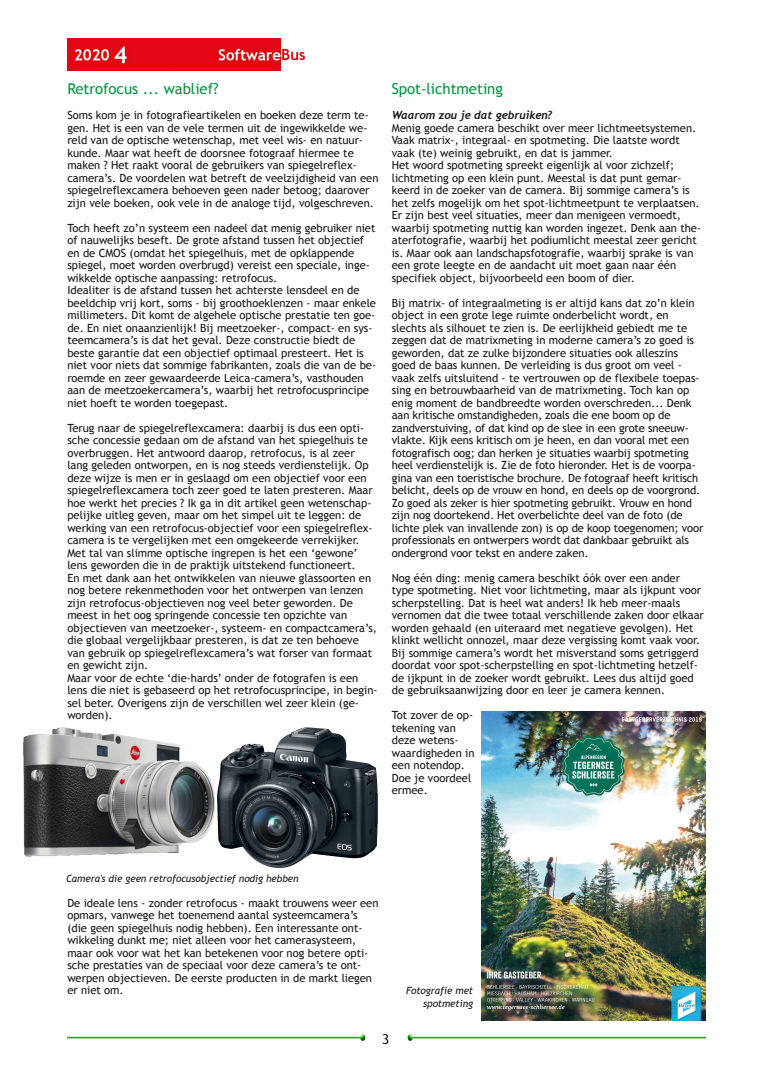
<style>
.page{position:relative;width:773px;height:1081px;background:#fff}
.page>*{position:absolute;margin:0;border:0;box-sizing:border-box;transform-origin:0 0}
.t1{font:15px "Trebuchet MS";letter-spacing:-.005em;color:#00963e}
.t2{font:13.75px "Trebuchet MS";color:#181715}
.t3{font:11.25px/12.5px "Trebuchet MS";letter-spacing:-.005em;color:#181715}
.t4{font:italic 700 11.25px "Trebuchet";letter-spacing:-.005em;color:#181715}
.t5{font:italic 10px/12.5px "Trebuchet MS";letter-spacing:-.005em;color:#181715;text-align:right}
</style>
<div class="page">
<img style="left:67px;top:39px;width:237px;height:32px">
<img style="left:67px;top:1035px;width:299px;height:5px">
<img style="left:407px;top:1035px;width:298px;height:5px">
<img style="left:24px;top:727px;width:191px;height:130px">
<img style="left:218px;top:727px;width:159px;height:140px">
<img style="left:481px;top:712px;width:224px;height:308px">
<h1 class="t1" style="left:67px;top:80px;width:153px">Retrofocus ... wablief?</h1>
<p class="t3" style="left:67px;top:109px;width:312px">Soms kom je in fotografieartikelen en boeken deze term te‐ gen. Het is een van de vele termen uit de ingewikkelde we‐ reld van de optische wetenschap, met veel wis‐ en natuur‐ kunde. Maar wat heeft de doorsnee fotograaf hiermee te maken ? Het raakt vooral de gebruikers van spiegelreflex‐ camera’s. De voordelen wat betreft de veelzijdigheid van een spiegelreflexcamera behoeven geen nader betoog; daarover zijn vele boeken, ook vele in de analoge tijd, volgeschreven.</p>
<p class="t3" style="left:67px;top:221px;width:310px">Toch heeft zo’n systeem een nadeel dat menig gebruiker niet of nauwelijks beseft. De grote afstand tussen het objectief en de CMOS (omdat het spiegelhuis, met de opklappende spiegel, moet worden overbrugd) vereist een speciale, inge‐ wikkelde optische aanpassing: retrofocus.<br>Idealiter is de afstand tussen het achterste lensdeel en de beeldchip vrij kort, soms ‐ bij groothoeklenzen ‐ maar enkele millimeters. Dit komt de algehele optische prestatie ten goe‐ de. En niet onaanzienlijk! Bij meetzoeker‐, compact‐ en sys‐ teemcamera’s is dat het geval. Deze constructie biedt de beste garantie dat een objectief optimaal presteert. Het is niet voor niets dat sommige fabrikanten, zoals die van de be‐ roemde en zeer gewaardeerde Leica‐camera’s, vasthouden aan de meetzoekercamera’s, waarbij het retrofocusprincipe niet hoeft te worden toegepast.</p>
<p class="t3" style="left:67px;top:421px;width:312px">Terug naar de spiegelreflexcamera: daarbij is dus een opti‐ sche concessie gedaan om de afstand van het spiegelhuis te overbruggen. Het antwoord daarop, retrofocus, is al zeer lang geleden ontworpen, en is nog steeds verdienstelijk. Op deze wijze is men er in geslaagd om een objectief voor een spiegelreflexcamera toch zeer goed te laten presteren. Maar hoe werkt het precies ? Ik ga in dit artikel geen wetenschap‐ pelijke uitleg geven, maar om het simpel uit te leggen: de werking van een retrofocus‐objectief voor een spiegelreflex‐ camera is te vergelijken met een omgekeerde verrekijker.<br>Met tal van slimme optische ingrepen is het een ‘gewone’ lens geworden die in de praktijk uitstekend functioneert.<br>En met dank aan het ontwikkelen van nieuwe glassoorten en nog betere rekenmethoden voor het ontwerpen van lenzen zijn retrofocus‐objectieven nog veel beter geworden. De meest in het oog springende concessie ten opzichte van objectieven van meetzoeker‐, systeem‐ en compactcamera’s, die globaal vergelijkbaar presteren, is dat ze ten behoeve van gebruik op spiegelreflexcamera’s wat forser van formaat en gewicht zijn.<br>Maar voor de echte ‘die‐hards’ onder de fotografen is een lens die niet is gebaseerd op het retrofocusprincipe, in begin‐ sel beter. Overigens zijn de verschillen wel zeer klein (ge‐ worden).</p>
<h1 class="t1" style="left:392px;top:80px;width:113px">Spot‐lichtmeting</h1>
<p class="t4" style="left:392px;top:109px;width:162px">Waarom zou je dat gebruiken?</p>
<p class="t3" style="left:392px;top:121px;width:311px">Menig goede camera beschikt over meer lichtmeetsystemen.<br>Vaak matrix‐, integraal‐ en spotmeting. Die laatste wordt vaak (te) weinig gebruikt, en dat is jammer.<br>Het woord spotmeting spreekt eigenlijk al voor zichzelf; lichtmeting op een klein punt. Meestal is dat punt gemar‐ keerd in de zoeker van de camera. Bij sommige camera’s is het zelfs mogelijk om het spot‐lichtmeetpunt te verplaatsen.<br>Er zijn best veel situaties, meer dan menigeen vermoedt, waarbij spotmeting nuttig kan worden ingezet. Denk aan the‐ aterfotografie, waarbij het podiumlicht meestal zeer gericht is. Maar ook aan landschapsfotografie, waarbij sprake is van een grote leegte en de aandacht uit moet gaan naar één specifiek object, bijvoorbeeld een boom of dier.</p>
<p class="t3" style="left:392px;top:296px;width:313px">Bij matrix‐ of integraalmeting is er altijd kans dat zo’n klein object in een grote lege ruimte onderbelicht wordt, en slechts als silhouet te zien is. De eerlijkheid gebiedt me te zeggen dat de matrixmeting in moderne camera’s zo goed is geworden, dat ze zulke bijzondere situaties ook alleszins goed de baas kunnen. De verleiding is dus groot om veel ‐ vaak zelfs uitsluitend ‐ te vertrouwen op de flexibele toepas‐ sing en betrouwbaarheid van de matrixmeting. Toch kan op enig moment de bandbreedte worden overschreden... Denk aan kritische omstandigheden, zoals die ene boom op de zandverstuiving, of dat kind op de slee in een grote sneeuw‐ vlakte. Kijk eens kritisch om je heen, en dan vooral met een fotografisch oog; dan herken je situaties waarbij spotmeting heel verdienstelijk is. Zie de foto hieronder. Het is de voorpa‐ gina van een toeristische brochure. De fotograaf heeft kritisch belicht, deels op de vrouw en hond, en deels op de voorgrond.<br>Zo goed als zeker is hier spotmeting gebruikt. Vrouw en hond zijn nog doortekend. Het overbelichte deel van de foto (de lichte plek van invallende zon) is op de koop toegenomen; voor professionals en ontwerpers wordt dat dankbaar gebruikt als ondergrond voor tekst en andere zaken.</p>
<p class="t3" style="left:392px;top:571px;width:313px">Nog één ding: menig camera beschikt óók over een ander type spotmeting. Niet voor lichtmeting, maar als ijkpunt voor scherpstelling. Dat is heel wat anders! Ik heb meer‐maals vernomen dat die twee totaal verschillende zaken door elkaar worden gehaald (en uiteraard met negatieve gevolgen). Het klinkt wellicht onnozel, maar deze vergissing komt vaak voor.<br>Bij sommige camera’s wordt het misverstand soms getriggerd doordat voor spot‐scherpstelling en spot‐lichtmeting hetzelf‐ de ijkpunt in de zoeker wordt gebruikt. Lees dus altijd goed de gebruiksaanwijzing door en leer je camera kennen.</p>
<p class="t3" style="left:392px;top:709px;width:84px">Tot zover de op‐ tekening van deze wetens‐ waardigheden in een notendop.<br>Doe je voordeel ermee.</p>
<p class="t5" style="left:66px;top:872px;width:234px">Camera's die geen retrofocusobjectief nodig hebben</p>
<p class="t3" style="left:67px;top:896px;width:312px">De ideale lens ‐ zonder retrofocus ‐ maakt trouwens weer een opmars, vanwege het toenemend aantal systeemcamera’s (die geen spiegelhuis nodig hebben). Een interessante ont‐ wikkeling dunkt me; niet alleen voor het camerasysteem, maar ook voor wat het kan betekenen voor nog betere opti‐ sche prestaties van de speciaal voor deze camera’s te ont‐ werpen objectieven. De eerste producten in de markt liegen er niet om.</p>
<p class="t5" style="left:406px;top:984px;width:69px">Fotografie met spotmeting</p>
<p class="t2" style="left:382px;top:1031px;width:9px">3</p>
</div>
